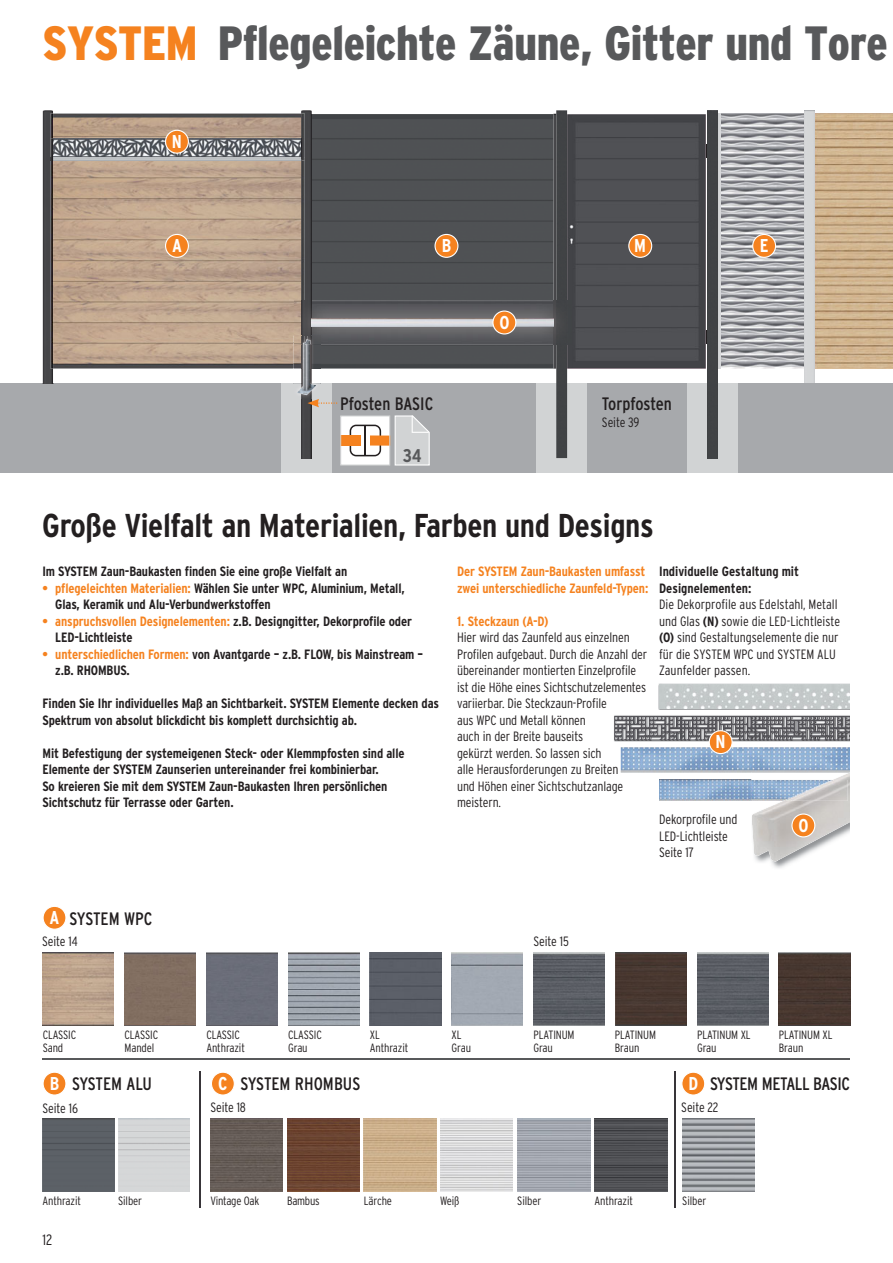
<style>
.page{position:relative;width:893px;height:1263px;background:#fff}
.page>*{position:absolute;margin:0;border:0;box-sizing:border-box;transform-origin:0 0}
.t1{font:900 condensed 48px "Interstate";letter-spacing:-.005em;color:#58595b}
.t2{font:700 condensed 33px "Interstate";letter-spacing:-.01em;color:#231f20}
.t3{font:700 condensed 18.6px "Interstate";color:#fff}
.t4{font:700 condensed 18.3px "Interstate";color:#58595b}
.t5{font:condensed 18px "Interstate";letter-spacing:-.015em;color:#231f20}
.t6{font:300 condensed 15px "Interstate";color:#231f20}
.t7{font:700 condensed 13.5px/16.5px "Interstate";letter-spacing:-.01em;color:#231f20}
.t8{font:300 condensed 13.5px/16.5px "Interstate";letter-spacing:-.01em;color:#231f20}
.t9{font:700 condensed 13.5px/16.5px "Interstate";letter-spacing:-.01em;color:#f5821f}
.t10{font:300 condensed 12px/13.5px "Interstate";letter-spacing:-.01em;color:#231f20}
.s1{color:#f5821f}
.s2{font-weight:700}
.s3{font-weight:700;font-size:18.6px;color:#fff}
</style>
<div class="page">
<img style="left:815px;top:114px;width:78px;height:254px">
<img style="left:718px;top:113px;width:86px;height:256px">
<div style="left:0;top:383px;width:893px;height:90px;background:#a7a9ac"></div>
<div style="left:703px;top:144px;width:5px;height:14px;background:#231f20"></div>
<div style="left:703px;top:331px;width:5px;height:13px;background:#231f20"></div>
<img style="left:53px;top:113px;width:248px;height:256px">
<img style="left:312px;top:114px;width:244px;height:255px">
<img style="left:53px;top:138px;width:248px;height:23px">
<img style="left:53px;top:158px;width:248px;height:1px">
<img style="left:43px;top:110px;width:10px;height:273px">
<img style="left:50px;top:138px;width:3px;height:20px">
<img style="left:301px;top:110px;width:11px;height:190px">
<img style="left:301px;top:113px;width:4px;height:187px">
<img style="left:307px;top:114px;width:5px;height:186px">
<img style="left:301px;top:138px;width:2px;height:20px">
<svg style="left:301px;top:158px;width:4px;height:3px"></svg>
<img style="left:718px;top:114px;width:3px;height:255px">
<img style="left:567px;top:114px;width:139px;height:255px">
<div style="left:281px;top:383px;width:51px;height:90px;background:#d1d3d4"></div>
<div style="left:536px;top:383px;width:51px;height:90px;background:#d1d3d4"></div>
<div style="left:687px;top:383px;width:51px;height:90px;background:#d1d3d4"></div>
<img style="left:556px;top:110px;width:11px;height:348px">
<div style="left:707px;top:110px;width:11px;height:348px;background:#404245"></div>
<img style="left:370px;top:952px;width:71px;height:74px">
<img style="left:452px;top:952px;width:71px;height:74px">
<img style="left:533px;top:952px;width:72px;height:74px">
<div style="left:615px;top:952px;width:71px;height:74px;background:#483730"></div>
<img style="left:697px;top:952px;width:71px;height:74px">
<img style="left:779px;top:952px;width:71px;height:74px">
<img style="left:43px;top:952px;width:71px;height:74px">
<div style="left:125px;top:952px;width:71px;height:74px;background:#816e61"></div>
<div style="left:206px;top:952px;width:72px;height:74px;background:#6a6d79"></div>
<img style="left:288px;top:952px;width:71px;height:74px">
<svg style="left:43px;top:906px;width:23px;height:24px"></svg>
<hr style="left:43px;top:1059px;width:807px;height:1px;background:#58595b">
<svg style="left:165px;top:130px;width:24px;height:24px"></svg>
<svg style="left:165px;top:234px;width:24px;height:24px"></svg>
<svg style="left:434px;top:234px;width:24px;height:24px"></svg>
<svg style="left:752px;top:234px;width:24px;height:24px"></svg>
<svg style="left:628px;top:234px;width:24px;height:24px"></svg>
<img style="left:658px;top:684px;width:192px;height:26px">
<img style="left:659px;top:685px;width:191px;height:23px">
<img style="left:614px;top:715px;width:236px;height:26px">
<img style="left:614px;top:716px;width:236px;height:24px">
<img style="left:621px;top:747px;width:229px;height:26px">
<img style="left:659px;top:780px;width:173px;height:21px">
<img style="left:754px;top:801px;width:96px;height:67px">
<img style="left:751px;top:772px;width:99px;height:1px">
<img style="left:752px;top:804px;width:24px;height:52px">
<img style="left:783px;top:795px;width:14px;height:6px">
<img style="left:301px;top:407px;width:11px;height:51px">
<img style="left:312px;top:345px;width:8px;height:24px">
<img style="left:310px;top:345px;width:2px;height:24px">
<img style="left:293px;top:300px;width:8px;height:69px">
<img style="left:301px;top:345px;width:2px;height:24px">
<svg style="left:340px;top:415px;width:90px;height:50px"></svg>
<svg style="left:293px;top:369px;width:44px;height:38px"></svg>
<div style="left:43px;top:1118px;width:71px;height:73px;background:#5c6167"></div>
<svg style="left:43px;top:1072px;width:23px;height:23px"></svg>
<img style="left:210px;top:1118px;width:73px;height:73px">
<img style="left:287px;top:1118px;width:72px;height:73px">
<svg style="left:212px;top:1072px;width:23px;height:23px"></svg>
<hr style="left:674px;top:1071px;width:1px;height:137px;background:#383539">
<hr style="left:200px;top:1071px;width:1px;height:137px;background:#383539">
<svg style="left:682px;top:1072px;width:23px;height:23px"></svg>
<img style="left:594px;top:1118px;width:73px;height:73px">
<img style="left:682px;top:1118px;width:73px;height:73px">
<svg style="left:709px;top:730px;width:24px;height:24px"></svg>
<svg style="left:791px;top:813px;width:24px;height:24px"></svg>
<img style="left:312px;top:300px;width:259px;height:45px">
<img style="left:301px;top:300px;width:11px;height:36px">
<svg style="left:294px;top:336px;width:26px;height:9px"></svg>
<img style="left:311px;top:319px;width:243px;height:7px">
<svg style="left:492px;top:310px;width:24px;height:24px"></svg>
<h1 class="t1" style="left:43px;top:25px;width:847px"><span class="s1">SYSTEM</span> Pflegeleichte Zäune, Gitter und Tore</h1>
<h3 class="t3" style="left:172px;top:134px;width:12px">N</h3>
<h3 class="t3" style="left:172px;top:239px;width:11px">A</h3>
<h3 class="t3" style="left:442px;top:239px;width:11px">B</h3>
<h3 class="t3" style="left:634px;top:239px;width:13px">M</h3>
<h3 class="t3" style="left:760px;top:239px;width:10px">E</h3>
<h3 class="t3" style="left:499px;top:315px;width:12px">O</h3>
<h3 class="t5" style="left:340px;top:397px;width:95px">Pfosten BASIC</h3>
<h3 class="t5" style="left:602px;top:397px;width:72px">Torpfosten</h3>
<p class="t8" style="left:602px;top:415px;width:39px">Seite 39</p>
<h3 class="t4" style="left:403px;top:449px;width:20px">34</h3>
<h2 class="t2" style="left:42px;top:513px;width:613px">Große Vielfalt an Materialien, Farben und Designs</h2>
<p class="t7" style="left:43px;top:564px;width:306px">Im SYSTEM Zaun-Baukasten finden Sie eine große Vielfalt an</p>
<p class="t7" style="left:55px;top:581px;width:351px;text-indent:-13px"><span class="s1">• pflegeleichten Materialien:</span> Wählen Sie unter WPC, Aluminium, Metall,<br>Glas, Keramik und Alu-Verbundwerkstoffen</p>
<p class="t7" style="left:55px;top:614px;width:358px;text-indent:-13px"><span class="s1">• anspruchsvollen Designelementen:</span> z.B. Designgitter, Dekorprofile oder<br>LED-Lichtleiste</p>
<p class="t7" style="left:55px;top:647px;width:369px;text-indent:-13px"><span class="s1">• unterschiedlichen Formen:</span> von Avantgarde – z.B. FLOW, bis Mainstream – z.B. RHOMBUS.</p>
<p class="t7" style="left:43px;top:696px;width:398px">Finden Sie Ihr individuelles Maß an Sichtbarkeit. SYSTEM Elemente decken das<br>Spektrum von absolut blickdicht bis komplett durchsichtig ab.</p>
<p class="t7" style="left:43px;top:746px;width:364px">Mit Befestigung der systemeigenen Steck- oder Klemmpfosten sind alle Elemente der SYSTEM Zaunserien untereinander frei kombinierbar.<br>So kreieren Sie mit dem SYSTEM Zaun-Baukasten Ihren persönlichen Sichtschutz für Terrasse oder Garten.</p>
<p class="t9" style="left:457px;top:564px;width:193px">Der SYSTEM Zaun-Baukasten umfasst zwei unterschiedliche Zaunfeld-Typen:</p>
<p class="t9" style="left:457px;top:614px;width:93px">1. Steckzaun (A-D)</p>
<p class="t8" style="left:457px;top:630px;width:192px">Hier wird das Zaunfeld aus einzelnen<br>Profilen aufgebaut. Durch die Anzahl der übereinander montierten Einzelprofile ist die Höhe eines Sichtschutzelementes variierbar. Die Steckzaun-Profile<br>aus WPC und Metall können<br>auch in der Breite bauseits<br>gekürzt werden. So lassen sich<br>alle Herausforderungen zu Breiten<br>und Höhen einer Sichtschutz anlage meistern.</p>
<p class="t7" style="left:659px;top:564px;width:141px">Individuelle Gestaltung mit<br>Designelementen:</p>
<p class="t8" style="left:659px;top:597px;width:183px">Die Dekorprofile aus Edelstahl, Metall und Glas <span class="s2">(N)</span> sowie die LED-Lichtleiste <span class="s2">(O)</span> sind Gestaltungs elemente die nur für die SYSTEM WPC und SYSTEM ALU Zaunfelder passen.</p>
<h3 class="t3" style="left:716px;top:735px;width:12px">N</h3>
<p class="t8" style="left:659px;top:812px;width:80px">Dekorprofile und<br>LED-Lichtleiste<br>Seite 17</p>
<h3 class="t3" style="left:798px;top:818px;width:12px">O</h3>
<h3 class="t3" style="left:50px;top:910px;width:11px">A</h3>
<h3 class="t5" style="left:70px;top:911px;width:84px">SYSTEM WPC</h3>
<p class="t8" style="left:42px;top:934px;width:37px">Seite 14</p>
<p class="t8" style="left:533px;top:934px;width:37px">Seite 15</p>
<p class="t10" style="left:43px;top:1029px;width:35px">CLASSIC<br>Sand</p>
<p class="t10" style="left:125px;top:1029px;width:35px">CLASSIC<br>Mandel</p>
<p class="t10" style="left:206px;top:1029px;width:40px">CLASSIC<br>Anthrazit</p>
<p class="t10" style="left:288px;top:1029px;width:35px">CLASSIC<br>Grau</p>
<p class="t10" style="left:370px;top:1029px;width:40px">XL<br>Anthrazit</p>
<p class="t10" style="left:452px;top:1029px;width:21px">XL<br>Grau</p>
<p class="t10" style="left:533px;top:1029px;width:43px">PLATINUM<br>Grau</p>
<p class="t10" style="left:615px;top:1029px;width:43px">PLATINUM<br>Braun</p>
<p class="t10" style="left:697px;top:1029px;width:55px">PLATINUM XL<br>Grau</p>
<p class="t10" style="left:779px;top:1029px;width:55px">PLATINUM XL<br>Braun</p>
<h3 class="t3" style="left:50px;top:1076px;width:11px">B</h3>
<h3 class="t5" style="left:72px;top:1077px;width:81px">SYSTEM ALU</h3>
<p class="t8" style="left:43px;top:1101px;width:37px">Seite 16</p>
<h3 class="t3" style="left:218px;top:1076px;width:11px">C</h3>
<h3 class="t5" style="left:241px;top:1077px;width:121px">SYSTEM RHOMBUS</h3>
<p class="t8" style="left:210px;top:1100px;width:37px">Seite 18</p>
<h3 class="t5" style="left:688px;top:1077px;width:163px"><span class="s3">D</span> SYSTEM METALL BASIC</h3>
<p class="t8" style="left:681px;top:1100px;width:39px">Seite 22</p>
<p class="t10" style="left:43px;top:1195px;width:40px">Anthrazit</p>
<p class="t10" style="left:118px;top:1195px;width:25px">Silber</p>
<p class="t6" style="left:43px;top:1234px;width:11px">12</p>
<p class="t10" style="left:210px;top:1195px;width:50px">Vintage Oak</p>
<p class="t10" style="left:287px;top:1195px;width:34px">Bambus</p>
<p class="t10" style="left:364px;top:1195px;width:30px">Lärche</p>
<p class="t10" style="left:440px;top:1195px;width:21px">Weiß</p>
<p class="t10" style="left:517px;top:1195px;width:25px">Silber</p>
<p class="t10" style="left:594px;top:1195px;width:40px">Anthrazit</p>
<p class="t10" style="left:682px;top:1195px;width:25px">Silber</p>
</div>
